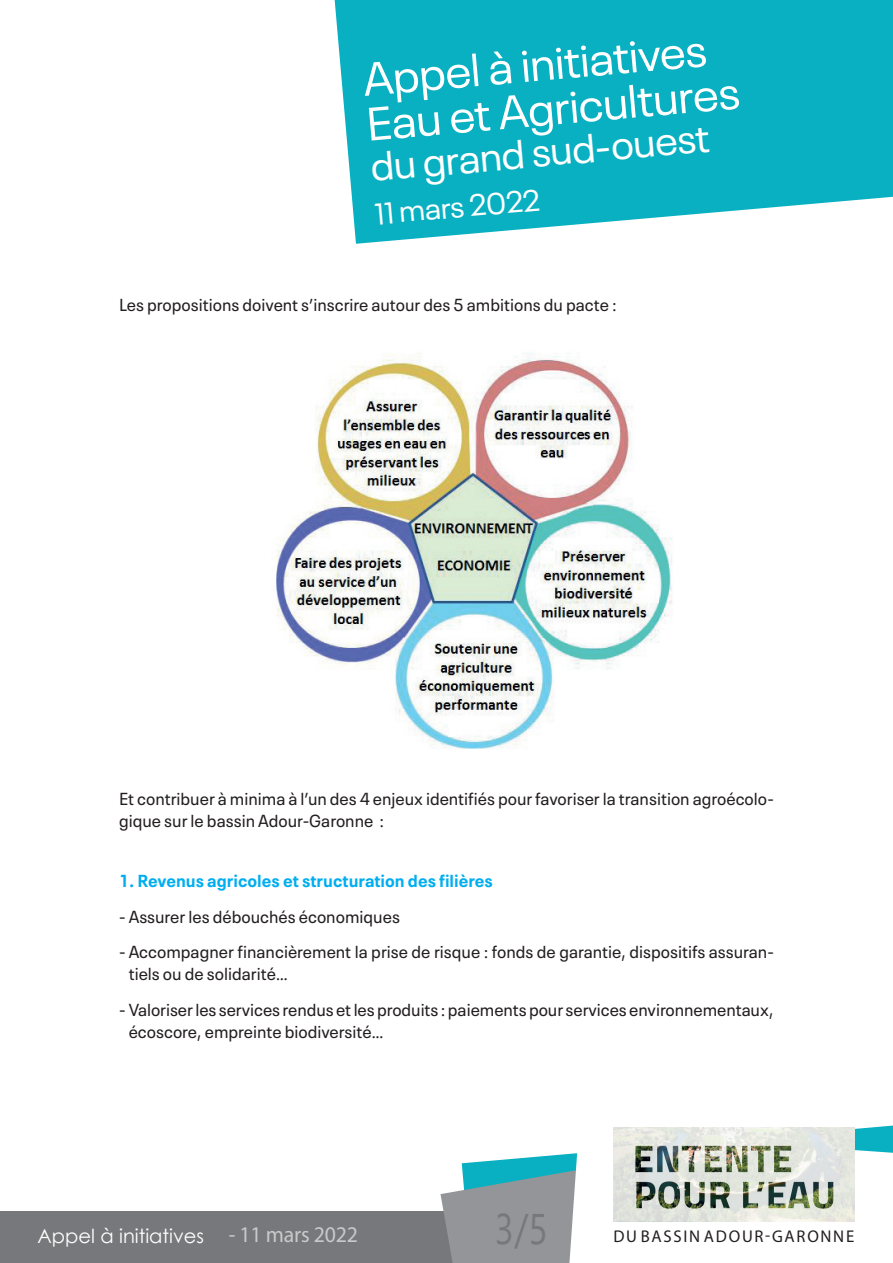
<style>
.page{position:relative;width:893px;height:1263px;background:#fff}
.page>*{position:absolute;margin:0;border:0;box-sizing:border-box;transform-origin:0 0}
.t1{font:46.35px/45px "Neue Plak";color:#fff}
.t2{font:42.75px "Segoe UI";color:#76787b;scale:.81 1}
.t3{font:40.5px "Neue Plak";color:#fff}
.t4{font:30px "Neue Plak";color:#fff}
.t5{font:19.5px "Century Gothic";color:#fff}
.t6{font:17.25px/22.5px "Neue Plak Text";color:#231f20}
.t7{font:700 17.25px "Neue Plak Text";color:#00aeef}
.t8{font:17.1px "Myriad Pro";letter-spacing:.105em;color:#231f20}
.s1{font-family:"Myriad Pro";font-size:22.5px}
</style>
<div class="page">
<div style="left:0;top:1211px;width:893px;height:52px;background:#76787b"></div>
<svg style="left:440px;top:1131px;width:453px;height:132px"></svg>
<svg style="left:334px;top:0;width:559px;height:244px;background:#24b8c8"></svg>
<img style="left:613px;top:1127px;width:241px;height:95px">
<img style="left:276px;top:353px;width:397px;height:396px">
<h1 class="t1" style="left:361px;top:53px;width:375px;rotate:-5deg">Appel à initiatives<br>Eau et Agricultures</h1>
<h3 class="t3" style="left:368px;top:136px;width:341px;rotate:-5deg">du grand sud-ouest</h3>
<h3 class="t4" style="left:373px;top:191px;width:167px;rotate:-5deg">11 mars 2022</h3>
<p class="t6" style="left:119px;top:292px;width:499px">Les propositions doivent s’inscrire autour des 5 ambitions du pacte :</p>
<p class="t6" style="left:119px;top:786px;width:656px">Et contribuer à minima à l’un des 4 enjeux identifiés pour favoriser la transition agroécolo&shy;gique sur le bassin Adour-Garonne :</p>
<p class="t7" style="left:119px;top:867px;width:375px">1. Revenus agricoles et structuration des filières</p>
<p class="t6" style="left:119px;top:903px;width:282px">- Assurer les débouchés économiques</p>
<p class="t6" style="left:129px;top:939px;width:647px;text-indent:-10px">- Accompagner financièrement la prise de risque : fonds de garantie, dispositifs assuran&shy;tiels ou de solidarité…</p>
<p class="t6" style="left:129px;top:996px;width:646px;text-indent:-10px">- Valoriser les services rendus et les produits : paiements pour services environnementaux, écoscore, empreinte biodiversité…</p>
<p class="t5" style="left:37px;top:1222px;width:322px">Appel à initiatives <span class="s1">- 11 mars 2022</span></p>
<h2 class="t2" style="left:495px;top:1188px;width:66px">3/5</h2>
<p class="t8" style="left:613px;top:1226px;width:242px">DU BASSIN ADOUR-GARONNE</p>
</div>
